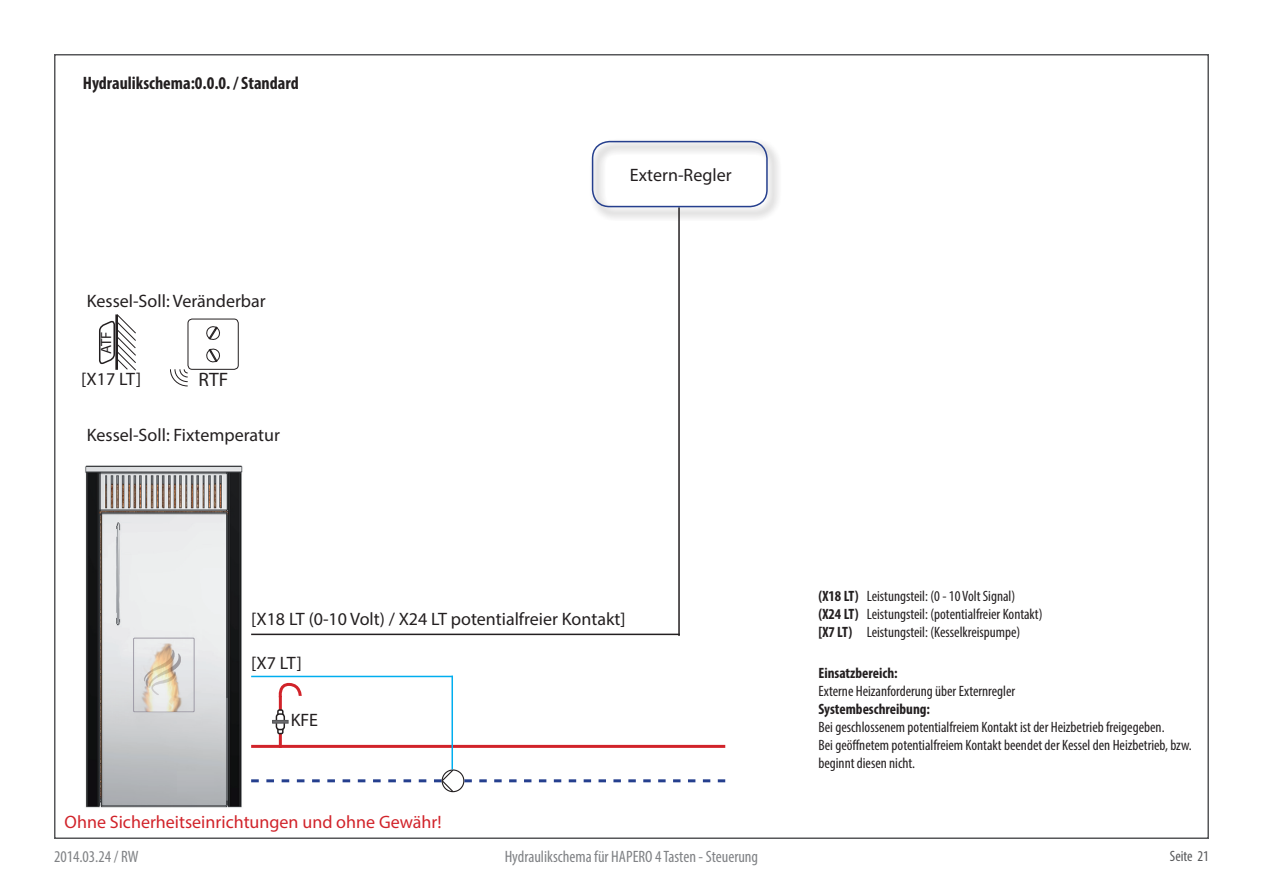
<style>
.page{position:relative;width:1263px;height:893px;background:#fff}
.page>*{position:absolute;margin:0;border:0;box-sizing:border-box;transform-origin:0 0}
.t1{font:19.5px "Myriad Pro";color:#231f20}
.t2{font:18px "Myriad Pro";color:#231f20}
.t3{font:18px "Myriad Pro";color:#d1232a}
.t4{font:700 condensed 18px "Myriad Pro";color:#231f20}
.t5{font:condensed 16.5px "Myriad Pro";color:#808285}
.t6{font:condensed 15px/18px "Myriad Pro";color:#231f20}
.t7{font:700 condensed 15px/18px "Myriad Pro";color:#231f20;text-align:justify}
.t8{font:condensed 15px "Myriad Pro";color:#57585a}
.t9{font:15px "Myriad Pro";color:#231f20}
</style>
<div class="page">
<img style="left:85px;top:465px;width:158px;height:343px">
<hr style="left:251px;top:745px;width:474px;height:3px;background:#d1232a">
<hr style="left:279px;top:732px;width:3px;height:16px;background:#d1232a">
<hr style="left:279px;top:696px;width:3px;height:16px;background:#d1232a">
<svg style="left:278px;top:682px;width:24px;height:18px"></svg>
<div style="left:277px;top:709px;width:7px;height:25px;border:2px solid #231f20;border-radius:2px"></div>
<svg style="left:276px;top:714px;width:8px;height:15px"></svg>
<div style="left:276px;top:713px;width:9px;height:17px;border:2px solid #231f20;border-radius:3px"></div>
<svg style="left:272px;top:720px;width:16px;height:3px"></svg>
<div style="left:188px;top:319px;width:51px;height:51px;border:1px solid #231f20;border-radius:4px"></div>
<svg style="left:206px;top:326px;width:14px;height:14px"></svg>
<svg style="left:206px;top:348px;width:14px;height:15px"></svg>
<svg style="left:170px;top:368px;width:19px;height:19px"></svg>
<hr style="left:251px;top:634px;width:429px;height:1px;background:#231f20">
<hr style="left:251px;top:676px;width:202px;height:1px;background:#00aeef">
<div style="left:442px;top:769px;width:22px;height:23px;border:1px solid #231f20;border-radius:50%"></div>
<svg style="left:251px;top:769px;width:204px;height:24px"></svg>
<svg style="left:464px;top:779px;width:261px;height:3px"></svg>
<hr style="left:451px;top:676px;width:2px;height:93px;background:#00aeef">
<hr style="left:678px;top:207px;width:2px;height:429px;background:#231f20">
<svg style="left:99px;top:314px;width:37px;height:57px"></svg>
<div style="left:590px;top:139px;width:192px;height:82px;background:#231f20;opacity:.75"></div>
<div style="left:592px;top:141px;width:176px;height:66px;border:2px solid #253f8e;border-radius:17px"></div>
<p class="t4" style="left:83px;top:72px;width:217px">Hydraulikschema:0.0.0. / Standard</p>
<p class="t2" style="left:87px;top:290px;width:180px">Kessel-Soll: Veränderbar</p>
<p class="t9" style="left:97px;top:354px;width:24px;rotate:-90deg">ATF</p>
<p class="t2" style="left:81px;top:368px;width:61px">[X17 LT]</p>
<h1 class="t1" style="left:199px;top:367px;width:31px">RTF</h1>
<p class="t2" style="left:87px;top:424px;width:195px">Kessel-Soll: Fixtemperatur</p>
<p class="t2" style="left:630px;top:164px;width:103px">Extern-Regler</p>
<p class="t2" style="left:251px;top:608px;width:376px">[X18 LT (0-10 Volt) / X24 LT potentialfreier Kontakt]</p>
<p class="t2" style="left:251px;top:652px;width:52px">[X7 LT]</p>
<p class="t2" style="left:291px;top:709px;width:29px">KFE</p>
<p class="t7" style="left:818px;top:587px;width:42px">(X18 LT) (X24 LT) [X7 LT)</p>
<p class="t6" style="left:867px;top:587px;width:177px">Leistungsteil: (0 - 10 Volt Signal)<br>Leistungsteil: (potentialfreier Kontakt)<br>Leistungsteil: (Kesselkreispumpe)</p>
<p class="t7" style="left:818px;top:664px;width:81px">Einsatzbereich:</p>
<p class="t6" style="left:818px;top:682px;width:198px">Externe Heizanforderung über Externregler</p>
<p class="t7" style="left:818px;top:700px;width:113px">Systembeschreibung:</p>
<p class="t6" style="left:818px;top:718px;width:375px">Bei geschlossenem potentialfreiem Kontakt ist der Heizbetrieb freigegeben.<br>Bei geöffnetem potentialfreiem Kontakt beendet der Kessel den Heizbetrieb, bzw. beginnt diesen nicht.</p>
<p class="t3" style="left:65px;top:811px;width:378px">Ohne Sicherheitseinrichtungen und ohne Gewähr!</p>
<p class="t5" style="left:54px;top:846px;width:86px">2014.03.24 / RW</p>
<p class="t5" style="left:505px;top:846px;width:255px">Hydraulikschema für HAPERO 4 Tasten - Steuerung</p>
<p class="t8" style="left:1170px;top:847px;width:41px">Seite 21</p>
</div>
